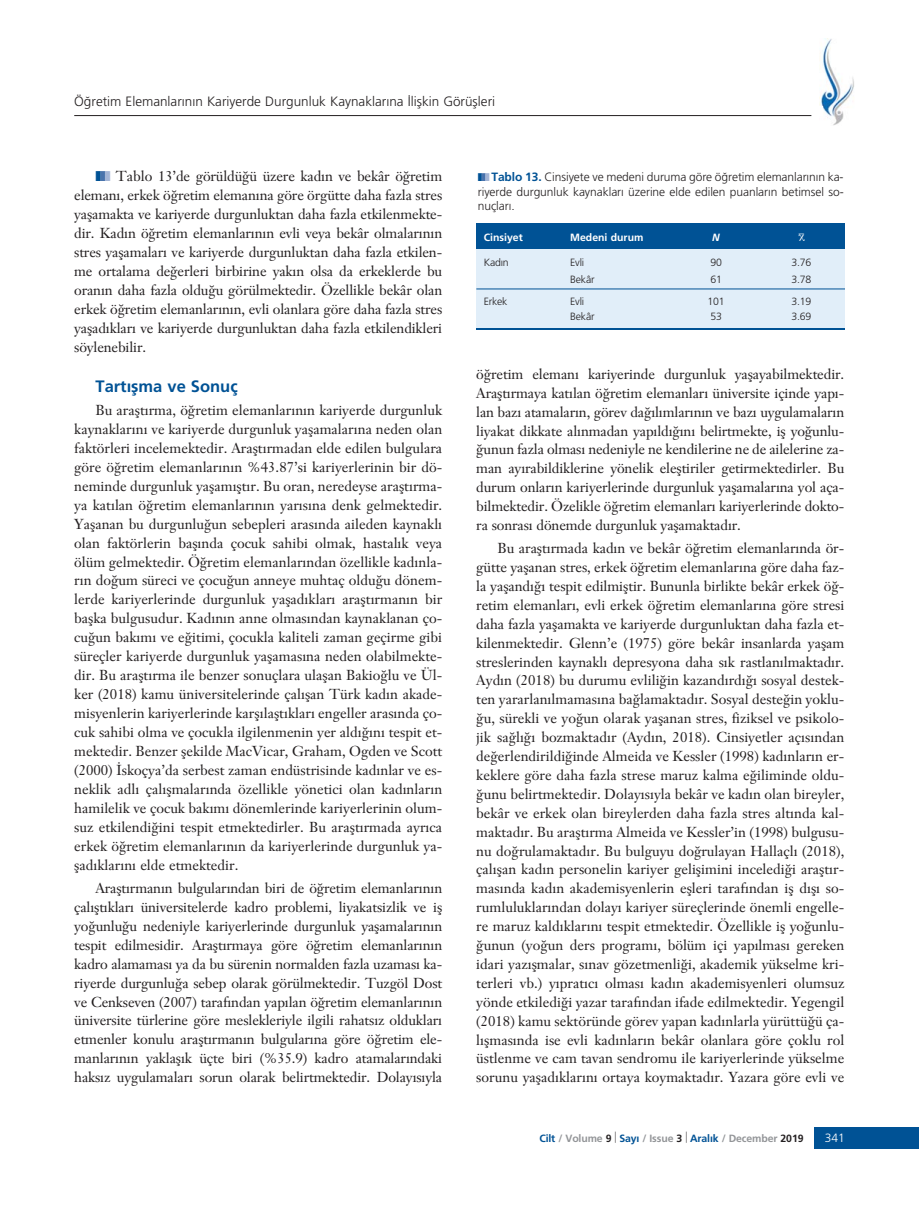
<style>
.page{position:relative;width:919px;height:1217px;background:#fff}
.page>*{position:absolute;margin:0;border:0;box-sizing:border-box;transform-origin:0 0}
.t1{font:700 16.5px "Frutiger";color:#005295}
.t2{font:14.25px/18.9px "Janson Text";letter-spacing:-.01em;color:#231f20;text-align:justify}
.t3{font:300 13.5px "Frutiger";color:#231f20}
.t4{font:300 12px/14.4px "Frutiger";letter-spacing:-.005em;color:#231f20;text-align:justify}
.t5{font:300 12px "Frutiger";color:#fff}
.t6{font:300 10.5px "Frutiger";letter-spacing:-.015em;color:#231f20}
.t7{font:700 10.5px "Frutiger";letter-spacing:-.01em;color:#939598}
.t8{font:700 10.5px "Frutiger";color:#fff}
.t9{font:italic 700 10.5px "Frutiger";color:#fff}
.s1{color:#005295}
.s2{color:#4973ac}
.s3{color:#a4b5d6}
.s4{font-weight:700;color:#005295}
.s5{color:#231f20}
</style>
<div class="page">
<div style="left:814px;top:1127px;width:104px;height:21px;background:#005295"></div>
<hr style="left:74px;top:115px;width:737px;height:1px;background:#231f20">
<img style="left:819px;top:38px;width:35px;height:88px">
<svg style="left:819px;top:73px;width:6px;height:6px"></svg>
<div style="left:811px;top:107px;width:11px;height:9px;background:#fff"></div>
<div style="left:476px;top:249px;width:368px;height:80px;background:#e1eef9"></div>
<div style="left:476px;top:224px;width:368px;height:25px;background:#005295"></div>
<hr style="left:476px;top:328px;width:368px;height:2px;background:#005295">
<hr style="left:476px;top:288px;width:368px;height:1px;background:#005295">
<p class="t3" style="left:74px;top:96px;width:422px">Ö¤retim Elemanlar›n›n Kariyerde Durgunluk Kaynaklar›na ‹liflkin Görüflleri</p>
<p class="t2" style="left:74px;top:168px;width:369px;text-indent:21px"><span class="s1">❚</span><span class="s2">❚</span><span class="s3">❚</span> Tablo 13’de görüldü¤ü üzere kad›n ve bekâr ö¤retim eleman›, erkek ö¤retim eleman›na göre örgütte daha fazla stres yaflamakta ve kariyerde durgunluktan daha fazla etkilenmekte&shy;dir. Kad›n ö¤retim elemanlar›n›n evli veya bekâr olmalar›n›n stres yaflamalar› ve kariyerde durgunluktan daha fazla etkilen&shy;me ortalama de¤erleri birbirine yak›n olsa da erkeklerde bu oran›n daha fazla oldu¤u görülmektedir. Özellikle bekâr olan erkek ö¤retim elemanlar›n›n, evli olanlara göre daha fazla stres yaflad›klar› ve kariyerde durgunluktan daha fazla etkilendikleri söylenebilir.</p>
<p class="t1" style="left:95px;top:379px;width:144px">Tart›flma ve Sonuç</p>
<p class="t2" style="left:74px;top:402px;width:369px;text-indent:21px">Bu araflt›rma, ö¤retim elemanlar›n›n kariyerde durgunluk kaynaklar›n› ve kariyerde durgunluk yaflamalar›na neden olan faktörleri incelemektedir. Araflt›rmadan elde edilen bulgulara göre ö¤retim elemanlar›n›n %43.87’si kariyerlerinin bir dö&shy;neminde durgunluk yaflam›flt›r. Bu oran, neredeyse araflt›rma&shy;ya kat›lan ö¤retim elemanlar›n›n yar›s›na denk gelmektedir.<br>Yaflanan bu durgunlu¤un sebepleri aras›nda aileden kaynakl› olan faktörlerin bafl›nda çocuk sahibi olmak, hastal›k veya ölüm gelmektedir. Ö¤retim elemanlar›ndan özellikle kad›nla&shy;r›n do¤um süreci ve çocu¤un anneye muhtaç oldu¤u dönem&shy;lerde kariyerlerinde durgunluk yaflad›klar› araflt›rman›n bir baflka bulgusudur. Kad›n›n anne olmas›ndan kaynaklanan ço&shy;cu¤un bak›m› ve e¤itimi, çocukla kaliteli zaman geçirme gibi süreçler kariyerde durgunluk yaflamas›na neden olabilmekte&shy;dir. Bu araflt›rma ile benzer sonuçlara ulaflan Bakio¤lu ve Ül&shy;ker (2018) kamu üniversitelerinde çal›flan Türk kad›n akade&shy;misyenlerin kariyerlerinde karfl›laflt›klar› engeller aras›nda ço&shy;cuk sahibi olma ve çocukla ilgilenmenin yer ald›¤›n› tespit et&shy;mektedir. Benzer flekilde MacVicar, Graham, Ogden ve Scott (2000) ‹skoçya’da serbest zaman endüstrisinde kad›nlar ve es&shy;neklik adl› çal›flmalar›nda özellikle yönetici olan kad›nlar›n hamilelik ve çocuk bak›m› dönemlerinde kariyerlerinin olum&shy;suz etkilendi¤ini tespit etmektedirler. Bu araflt›rmada ayr›ca erkek ö¤retim elemanlar›n›n da kariyerlerinde durgunluk ya&shy;flad›klar›n› elde etmektedir.</p>
<p class="t2" style="left:74px;top:879px;width:369px;text-indent:21px">Araflt›rman›n bulgular›ndan biri de ö¤retim elemanlar›n›n çal›flt›klar› üniversitelerde kadro problemi, liyakatsizlik ve ifl yo¤unlu¤u nedeniyle kariyerlerinde durgunluk yaflamalar›n›n tespit edilmesidir. Araflt›rmaya göre ö¤retim elemanlar›n›n kadro alamamas› ya da bu sürenin normalden fazla uzamas› ka&shy;riyerde durgunlu¤a sebep olarak görülmektedir. Tuzgöl Dost ve Cenkseven (2007) taraf›ndan yap›lan ö¤retim elemanlar›n›n üniversite türlerine göre meslekleriyle ilgili rahats›z olduklar› etmenler konulu araflt›rman›n bulgular›na göre ö¤retim ele&shy;manlar›n›n yaklafl›k üçte biri (%35.9) kadro atamalar›ndaki haks›z uygulamalar› sorun olarak belirtmektedir. Dolay›s›yla</p>
<p class="t4" style="left:478px;top:171px;width:367px"><span class="s1">❚</span><span class="s2">❚</span><span class="s3">❚</span><span class="s4">Tablo 13.</span> Cinsiyete ve medeni duruma göre ö¤retim elemanlar›n›n ka&shy;riyerde durgunluk kaynaklar› üzerine elde edilen puanlar›n betimsel so&shy;nuçlar›.</p>
<p class="t8" style="left:483px;top:233px;width:41px">Cinsiyet</p>
<p class="t8" style="left:570px;top:233px;width:75px">Medeni durum</p>
<p class="t9" style="left:712px;top:233px;width:9px">N</p>
<p class="t6" style="left:483px;top:258px;width:26px">Kad›n</p>
<p class="t6" style="left:570px;top:258px;width:16px">Evli</p>
<p class="t6" style="left:710px;top:258px;width:13px">90</p>
<p class="t6" style="left:791px;top:258px;width:21px">3.76</p>
<p class="t6" style="left:570px;top:275px;width:26px">Bekâr</p>
<p class="t6" style="left:710px;top:275px;width:13px">61</p>
<p class="t6" style="left:791px;top:275px;width:21px">3.78</p>
<p class="t6" style="left:483px;top:297px;width:25px">Erkek</p>
<p class="t6" style="left:570px;top:297px;width:16px">Evli</p>
<p class="t6" style="left:707px;top:297px;width:19px">101</p>
<p class="t6" style="left:791px;top:297px;width:21px">3.19</p>
<p class="t6" style="left:570px;top:311px;width:26px">Bekâr</p>
<p class="t6" style="left:710px;top:311px;width:13px">53</p>
<p class="t6" style="left:791px;top:311px;width:21px">3.69</p>
<p class="t2" style="left:476px;top:366px;width:369px">ö¤retim eleman› kariyerinde durgunluk yaflayabilmektedir.<br>Araflt›rmaya kat›lan ö¤retim elemanlar› üniversite içinde yap›- lan baz› atamalar›n, görev da¤›l›mlar›n›n ve baz› uygulamalar›n liyakat dikkate al›nmadan yap›ld›¤›n› belirtmekte, ifl yo¤unlu-¤unun fazla olmas› nedeniyle ne kendilerine ne de ailelerine za&shy;man ay›rabildiklerine yönelik elefltiriler getirmektedirler. Bu durum onlar›n kariyerlerinde durgunluk yaflamalar›na yol aça&shy;bilmektedir. Özelikle ö¤retim elemanlar› kariyerlerinde dokto&shy;ra sonras› dönemde durgunluk yaflamaktad›r.</p>
<p class="t2" style="left:476px;top:540px;width:369px;text-indent:21px">Bu araflt›rmada kad›n ve bekâr ö¤retim elemanlar›nda ör&shy;gütte yaflanan stres, erkek ö¤retim elemanlar›na göre daha faz&shy;la yafland›¤› tespit edilmifltir. Bununla birlikte bekâr erkek ö¤- retim elemanlar›, evli erkek ö¤retim elemanlar›na göre stresi daha fazla yaflamakta ve kariyerde durgunluktan daha fazla et&shy;kilenmektedir. Glenn’e (1975) göre bekâr insanlarda yaflam streslerinden kaynakl› depresyona daha s›k rastlan›lmaktad›r.<br>Ayd›n (2018) bu durumu evlili¤in kazand›rd›¤› sosyal destek&shy;ten yararlan›lmamas›na ba¤lamaktad›r. Sosyal deste¤in yoklu-¤u, sürekli ve yo¤un olarak yaflanan stres, fiziksel ve psikolo&shy;jik sa¤l›¤› bozmaktad›r (Ayd›n, 2018). Cinsiyetler aç›s›ndan de¤erlendirildi¤inde Almeida ve Kessler (1998) kad›nlar›n er&shy;keklere göre daha fazla strese maruz kalma e¤iliminde oldu-¤unu belirtmektedir. Dolay›s›yla bekâr ve kad›n olan bireyler, bekâr ve erkek olan bireylerden daha fazla stres alt›nda kal&shy;maktad›r. Bu araflt›rma Almeida ve Kessler’in (1998) bulgusu&shy;nu do¤rulamaktad›r. Bu bulguyu do¤rulayan Hallaçl› (2018), çal›flan kad›n personelin kariyer geliflimini inceledi¤i araflt›r&shy;mas›nda kad›n akademisyenlerin eflleri taraf›ndan ifl d›fl› so&shy;rumluluklar›ndan dolay› kariyer süreçlerinde önemli engelle&shy;re maruz kald›klar›n› tespit etmektedir. Özellikle ifl yo¤unlu-¤unun (yo¤un ders program›, bölüm içi yap›lmas› gereken idari yaz›flmalar, s›nav gözetmenli¤i, akademik yükselme kri&shy;terleri vb.) y›prat›c› olmas› kad›n akademisyenleri olumsuz yönde etkiledi¤i yazar taraf›ndan ifade edilmektedir. Yegengil (2018) kamu sektöründe görev yapan kad›nlarla yürüttü¤ü ça&shy;l›flmas›nda ise evli kad›nlar›n bekâr olanlara göre çoklu rol üstlenme ve cam tavan sendromu ile kariyerlerinde yükselme sorunu yaflad›klar›n› ortaya koymaktad›r. Yazara göre evli ve</p>
<p class="t7" style="left:539px;top:1133px;width:265px"><span class="s1">Cilt</span> / Volume <span class="s5">9</span> <span class="s1">Say›</span> / Issue <span class="s5">3</span> <span class="s1">Aral›k</span> / December <span class="s5">2019</span></p>
<p class="t5" style="left:824px;top:1132px;width:22px">341</p>
</div>
